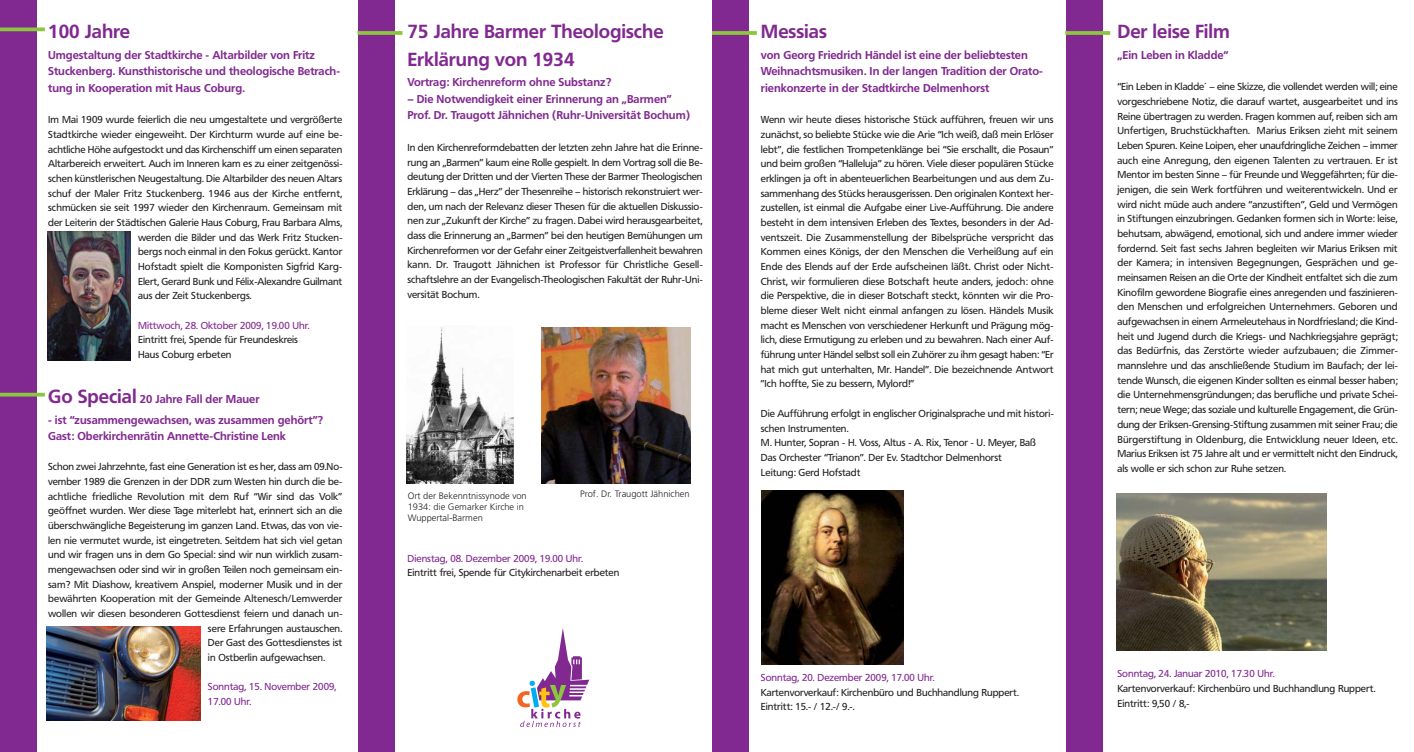
<style>
.page{position:relative;width:1414px;height:752px;background:#fff}
.page>*{position:absolute;margin:0;border:0;box-sizing:border-box;transform-origin:0 0}
.t1{font:700 18.75px/27.5px "Frutiger VR";color:#812990}
.t2{font:700 11.25px/16.5px "Frutiger VR";color:#812990}
.t3{font:10px/14.6px "Frutiger VR";color:#231f20}
.t4{font:10px/14.6px "Frutiger VR";color:#812990}
.t5{font:300 9.25px/11.1px "Frutiger";color:#231f20}
.s1{font-size:18.75px}
</style>
<div class="page">
<div style="left:358px;top:0;width:36px;height:751px;background:#812990"></div>
<div style="left:712px;top:0;width:36px;height:751px;background:#812990"></div>
<div style="left:0;top:0;width:36px;height:751px;background:#812990"></div>
<svg style="left:0;top:27px;width:45px;height:4px"></svg>
<img style="left:47px;top:231px;width:84px;height:129px">
<img style="left:761px;top:490px;width:142px;height:174px">
<img style="left:47px;top:626px;width:153px;height:93px">
<img style="left:541px;top:327px;width:149px;height:156px">
<img style="left:407px;top:327px;width:106px;height:156px">
<div style="left:1066px;top:0;width:37px;height:751px;background:#812990"></div>
<img style="left:1116px;top:493px;width:210px;height:157px">
<svg style="left:0;top:392px;width:45px;height:4px"></svg>
<svg style="left:358px;top:31px;width:44px;height:4px"></svg>
<svg style="left:712px;top:31px;width:45px;height:4px"></svg>
<svg style="left:1065px;top:31px;width:45px;height:4px"></svg>
<svg style="left:517px;top:628px;width:72px;height:98px"></svg>
<h1 class="t1" style="left:48px;top:20px;width:83px">100 Jahre</h1>
<p class="t2" style="left:48px;top:47px;width:293px">Umgestaltung der Stadtkirche - Altarbilder von Fritz<br>Stuckenberg. Kunsthistorische und theologische Betrach&shy;tung in Kooperation mit Haus Coburg.</p>
<p class="t3" style="left:48px;top:113px;width:296px">Im Mai 1909 wurde feierlich die neu umgestaltete und vergrößerte</p>
<p class="t3" style="left:48px;top:128px;width:296px">Stadtkirche wieder eingeweiht. Der Kirchturm wurde auf eine be-</p>
<p class="t3" style="left:48px;top:143px;width:296px">achtliche Höhe aufgestockt und das Kirchenschiff um einen separaten</p>
<p class="t3" style="left:48px;top:157px;width:296px">Altarbereich erweitert. Auch im Inneren kam es zu einer zeitgenössi-</p>
<p class="t3" style="left:48px;top:172px;width:296px">schen künstlerischen Neugestaltung. Die Altarbilder des neuen Altars</p>
<p class="t3" style="left:48px;top:187px;width:296px">schuf der Maler Fritz Stuckenberg. 1946 aus der Kirche entfernt,</p>
<p class="t3" style="left:48px;top:201px;width:296px">schmücken sie seit 1997 wieder den Kirchenraum. Gemeinsam mit</p>
<p class="t3" style="left:48px;top:216px;width:296px">der Leiterin der Städtischen Galerie Haus Coburg, Frau Barbara Alms,</p>
<p class="t3" style="left:138px;top:231px;width:206px">werden die Bilder und das Werk Fritz Stucken-</p>
<p class="t3" style="left:138px;top:245px;width:206px">bergs noch einmal in den Fokus gerückt. Kantor</p>
<p class="t3" style="left:138px;top:260px;width:206px">Hofstadt spielt die Komponisten Sigfrid Karg-</p>
<p class="t3" style="left:138px;top:275px;width:206px">Elert, Gerard Bunk und Félix-Alexandre Guilmant</p>
<p class="t3" style="left:138px;top:289px;width:115px">aus der Zeit Stuckenbergs.</p>
<p class="t4" style="left:138px;top:319px;width:173px">Mittwoch, 28. Oktober 2009, 19.00 Uhr.</p>
<p class="t3" style="left:138px;top:333px;width:161px">Eintritt frei, Spende für Freundeskreis<br>Haus Coburg erbeten</p>
<p class="t2" style="left:48px;top:392px;width:213px"><span class="s1">Go Special</span> 20 Jahre Fall der Mauer</p>
<p class="t2" style="left:48px;top:412px;width:277px">- ist “zusammengewachsen, was zusammen gehört”?<br>Gast: Oberkirchenrätin Annette-Christine Lenk</p>
<p class="t3" style="left:48px;top:460px;width:296px">Schon zwei Jahrzehnte, fast eine Generation ist es her, dass am 09.No-</p>
<p class="t3" style="left:48px;top:474px;width:296px">vember 1989 die Grenzen in der DDR zum Westen hin durch die be-</p>
<p class="t3" style="left:48px;top:489px;width:296px">achtliche friedliche Revolution mit dem Ruf “Wir sind das Volk”</p>
<p class="t3" style="left:48px;top:504px;width:296px">geöffnet wurden. Wer diese Tage miterlebt hat, erinnert sich an die</p>
<p class="t3" style="left:48px;top:518px;width:296px">überschwängliche Begeisterung im ganzen Land. Etwas, das von vie-</p>
<p class="t3" style="left:48px;top:533px;width:296px">len nie vermutet wurde, ist eingetreten. Seitdem hat sich viel getan</p>
<p class="t3" style="left:48px;top:548px;width:296px">und wir fragen uns in dem Go Special: sind wir nun wirklich zusam-</p>
<p class="t3" style="left:48px;top:562px;width:296px">mengewachsen oder sind wir in großen Teilen noch gemeinsam ein-</p>
<p class="t3" style="left:48px;top:577px;width:296px">sam? Mit Diashow, kreativem Anspiel, moderner Musik und in der</p>
<p class="t3" style="left:48px;top:592px;width:296px">bewährten Kooperation mit der Gemeinde Altenesch/Lemwerder</p>
<p class="t3" style="left:48px;top:606px;width:296px">wollen wir diesen besonderen Gottesdienst feiern und danach un-</p>
<p class="t3" style="left:208px;top:621px;width:136px">sere Erfahrungen austauschen.</p>
<p class="t3" style="left:208px;top:636px;width:136px">Der Gast des Gottesdienstes ist</p>
<p class="t3" style="left:208px;top:650px;width:119px">in Ostberlin aufgewachsen.</p>
<p class="t4" style="left:208px;top:680px;width:130px">Sonntag, 15. November 2009,<br>17.00 Uhr.</p>
<h1 class="t1" style="left:407px;top:20px;width:258px">75 Jahre Barmer Theologische<br>Erklärung von 1934</h1>
<p class="t2" style="left:407px;top:75px;width:205px">Vortrag: Kirchenreform ohne Substanz?</p>
<p class="t2" style="left:407px;top:91px;width:284px">– Die Notwendigkeit einer Erinnerung an „Barmen”<br>Prof. Dr. Traugott Jähnichen (Ruhr-Universität Bochum)</p>
<p class="t3" style="left:407px;top:141px;width:297px;text-align:justify">In den Kirchenreformdebatten der letzten zehn Jahre hat die Erinne&shy;rung an „Barmen” kaum eine Rolle gespielt. In dem Vortrag soll die Be&shy;deutung der Dritten und der Vierten These der Barmer Theologischen Erklärung – das „Herz” der Thesenreihe – historisch rekonstruiert wer&shy;den, um nach der Relevanz dieser Thesen für die aktuellen Diskussio&shy;nen zur „Zukunft der Kirche” zu fragen. Dabei wird herausgearbeitet, dass die Erinnerung an „Barmen” bei den heutigen Bemühungen um Kirchenreformen vor der Gefahr einer Zeitgeistverfallenheit bewahren kann. Dr. Traugott Jähnichen ist Professor für Christliche Gesell&shy;schaftslehre an der Evangelisch-Theologischen Fakultät der Ruhr-Uni&shy;versität Bochum.</p>
<p class="t5" style="left:408px;top:490px;width:121px">Ort der Bekenntnissynode von<br>1934: die Gemarker Kirche in<br>Wuppertal-Barmen</p>
<p class="t5" style="left:580px;top:489px;width:111px">Prof. Dr. Traugott Jähnichen</p>
<p class="t4" style="left:407px;top:551px;width:177px">Dienstag, 08. Dezember 2009, 19.00 Uhr.</p>
<p class="t3" style="left:407px;top:566px;width:213px">Eintritt frei, Spende für Citykirchenarbeit erbeten</p>
<h1 class="t1" style="left:761px;top:20px;width:68px">Messias</h1>
<p class="t2" style="left:761px;top:47px;width:284px">von Georg Friedrich Händel ist eine der beliebtesten<br>Weihnachtsmusiken. In der langen Tradition der Orato&shy;rienkonzerte in der Stadtkirche Delmenhorst</p>
<p class="t3" style="left:761px;top:113px;width:294px;text-align:justify">Wenn wir heute dieses historische Stück aufführen, freuen wir uns zunächst, so beliebte Stücke wie die Arie “Ich weiß, daß mein Erlöser lebt”, die festlichen Trompetenklänge bei “Sie erschallt, die Posaun” und beim großen “Halleluja” zu hören. Viele dieser populären Stücke erklingen ja oft in abenteuerlichen Bearbeitungen und aus dem Zu&shy;sammenhang des Stücks herausgerissen. Den originalen Kontext her&shy;zustellen, ist einmal die Aufgabe einer Live-Aufführung. Die andere besteht in dem intensiven Erleben des Textes, besonders in der Ad&shy;ventszeit. Die Zusammenstellung der Bibelsprüche verspricht das Kommen eines Königs, der den Menschen die Verheißung auf ein Ende des Elends auf der Erde aufscheinen läßt. Christ oder Nicht-Christ, wir formulieren diese Botschaft heute anders, jedoch: ohne die Perspektive, die in dieser Botschaft steckt, könnten wir die Pro&shy;bleme dieser Welt nicht einmal anfangen zu lösen. Händels Musik macht es Menschen von verschiedener Herkunft und Prägung mög&shy;lich, diese Ermutigung zu erleben und zu bewahren. Nach einer Auf&shy;führung unter Händel selbst soll ein Zuhörer zu ihm gesagt haben: “Er hat mich gut unterhalten, Mr. Handel”. Die bezeichnende Antwort ”Ich hoffte, Sie zu bessern, Mylord!”</p>
<p class="t3" style="left:761px;top:406px;width:294px">Die Aufführung erfolgt in englischer Originalsprache und mit histori&shy;schen Instrumenten.<br>M. Hunter, Sopran - H. Voss, Altus - A. Rix, Tenor - U. Meyer, Baß Das Orchester “Trianon”. Der Ev. Stadtchor Delmenhorst<br>Leitung: Gerd Hofstadt</p>
<p class="t4" style="left:761px;top:670px;width:175px">Sonntag, 20. Dezember 2009, 17.00 Uhr.</p>
<p class="t3" style="left:761px;top:685px;width:260px">Kartenvorverkauf: Kirchenbüro und Buchhandlung Ruppert.<br>Eintritt: 15.- / 12.-/ 9.-.</p>
<h1 class="t1" style="left:1117px;top:20px;width:114px">Der leise Film</h1>
<p class="t2" style="left:1117px;top:47px;width:113px">„Ein Leben in Kladde“</p>
<p class="t3" style="left:1117px;top:80px;width:282px;text-align:justify">“Ein Leben in Kladde´ – eine Skizze, die vollendet werden will; eine vorgeschriebene Notiz, die darauf wartet, ausgearbeitet und ins Reine übertragen zu werden. Fragen kommen auf, reiben sich am Unfertigen, Bruchstückhaften. Marius Eriksen zieht mit seinem Leben Spuren. Keine Loipen, eher unaufdringliche Zeichen – immer auch eine Anregung, den eigenen Talenten zu vertrauen. Er ist Mentor im besten Sinne – für Freunde und Weggefährten; für die&shy;jenigen, die sein Werk fortführen und weiterentwickeln. Und er wird nicht müde auch andere “anzustiften”, Geld und Vermögen in Stiftungen einzubringen. Gedanken formen sich in Worte: leise, behutsam, abwägend, emotional, sich und andere immer wieder fordernd. Seit fast sechs Jahren begleiten wir Marius Eriksen mit der Kamera; in intensiven Begegnungen, Gesprächen und ge&shy;meinsamen Reisen an die Orte der Kindheit entfaltet sich die zum Kinofilm gewordene Biografie eines anregenden und faszinieren&shy;den Menschen und erfolgreichen Unternehmers. Geboren und aufgewachsen in einem Armeleutehaus in Nordfriesland; die Kind&shy;heit und Jugend durch die Kriegs- und Nachkriegsjahre geprägt; das Bedürfnis, das Zerstörte wieder aufzubauen; die Zimmer&shy;mannslehre und das anschließende Studium im Baufach; der lei&shy;tende Wunsch, die eigenen Kinder sollten es einmal besser haben; die Unternehmensgründungen; das berufliche und private Schei&shy;tern; neue Wege; das soziale und kulturelle Engagement, die Grün&shy;dung der Eriksen-Grensing-Stiftung zusammen mit seiner Frau; die Bürgerstiftung in Oldenburg, die Entwicklung neuer Ideen, etc.<br>Marius Eriksen ist 75 Jahre alt und er vermittelt nicht den Eindruck, als wolle er sich schon zur Ruhe setzen.</p>
<p class="t4" style="left:1117px;top:667px;width:159px">Sonntag, 24. Januar 2010, 17.30 Uhr.</p>
<p class="t3" style="left:1117px;top:681px;width:260px">Kartenvorverkauf: Kirchenbüro und Buchhandlung Ruppert.<br>Eintritt: 9,50 / 8,-</p>
</div>
